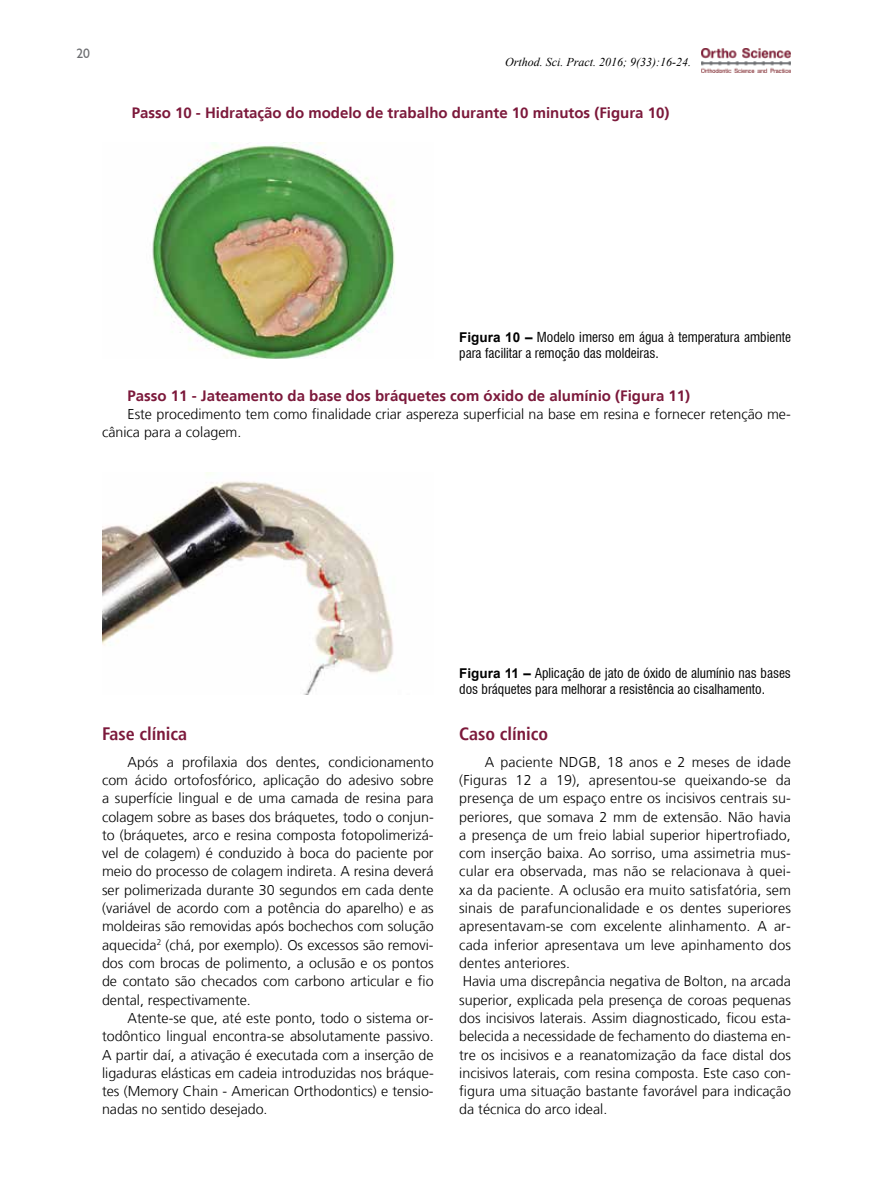
<style>
.page{position:relative;width:893px;height:1191px;background:#fff}
.page>*{position:absolute;margin:0;border:0;box-sizing:border-box;transform-origin:0 0}
.t1{font:700 condensed 18px "Frutiger LT";color:#7c193b}
.t2{font:700 15px "Frutiger LT";color:#7c193b}
.t3{font:300 14.25px/18.3px "Frutiger LT";color:#000}
.t4{font:condensed 13.5px/16.2px "Swiss 721 BT";color:#000}
.t5{font:13.5px "Humanist 521 BT";color:#6d6e71}
.t6{font:italic 12px "Times New Roman";color:#000}
.s1{font-family:"Arial";font-weight:700;font-stretch:normal}
</style>
<div class="page">
<img style="left:702px;top:48px;width:89px;height:24px">
<img style="left:152px;top:142px;width:243px;height:216px">
<img style="left:102px;top:473px;width:291px;height:221px">
<p class="t5" style="left:76px;top:45px;width:15px">20</p>
<p class="t6" style="left:505px;top:54px;width:187px">Orthod. Sci. Pract. 2016; 9(33):16-24.</p>
<p class="t2" style="left:132px;top:104px;width:539px">Passo 10 - Hidratação do modelo de trabalho durante 10 minutos (Figura 10)</p>
<p class="t4" style="left:459px;top:329px;width:333px"><span class="s1">Figura 10 –</span> Modelo imerso em água à temperatura ambiente para facilitar a remoção das moldeiras.</p>
<p class="t2" style="left:128px;top:387px;width:564px">Passo 11 - Jateamento da base dos bráquetes com óxido de alumínio (Figura 11)</p>
<p class="t3" style="left:102px;top:405px;width:690px;text-indent:26px">Este procedimento tem como finalidade criar aspereza superficial na base em resina e fornecer retenção me&shy;cânica para a colagem.</p>
<p class="t1" style="left:102px;top:723px;width:87px">Fase clínica</p>
<p class="t3" style="left:102px;top:752px;width:333px;text-align:justify;text-indent:26px">Após a profilaxia dos dentes, condicionamento com ácido ortofosfórico, aplicação do adesivo sobre a superfície lingual e de uma camada de resina para colagem sobre as bases dos bráquetes, todo o conjun&shy;to (bráquetes, arco e resina composta fotopolimerizá&shy;vel de colagem) é conduzido à boca do paciente por meio do processo de colagem indireta. A resina deverá ser polimerizada durante 30 segundos em cada dente (variável de acordo com a potência do aparelho) e as moldeiras são removidas após bochechos com solução aquecida<sup>2</sup> (chá, por exemplo). Os excessos são removi&shy;dos com brocas de polimento, a oclusão e os pontos de contato são checados com carbono articular e fio dental, respectivamente.</p>
<p class="t3" style="left:102px;top:1009px;width:333px;text-align:justify;text-indent:26px">Atente-se que, até este ponto, todo o sistema or&shy;todôntico lingual encontra-se absolutamente passivo.<br>A partir daí, a ativação é executada com a inserção de ligaduras elásticas em cadeia introduzidas nos bráque&shy;tes (Memory Chain - American Orthodontics) e tensio&shy;nadas no sentido desejado.</p>
<p class="t4" style="left:459px;top:665px;width:333px"><span class="s1">Figura 11 –</span> Aplicação de jato de óxido de alumínio nas bases dos bráquetes para melhorar a resistência ao cisalhamento.</p>
<p class="t1" style="left:459px;top:723px;width:91px">Caso clínico</p>
<p class="t3" style="left:459px;top:752px;width:333px;text-indent:26px">A paciente NDGB, 18 anos e 2 meses de idade (Figuras 12 a 19), apresentou-se queixando-se da presença de um espaço entre os incisivos centrais su&shy;periores, que somava 2 mm de extensão. Não havia a presença de um freio labial superior hipertrofiado, com inserção baixa. Ao sorriso, uma assimetria mus&shy;cular era observada, mas não se relacionava à quei&shy;xa da paciente. A oclusão era muito satisfatória, sem sinais de parafuncionalidade e os dentes superiores apresentavam-se com excelente alinhamento. A ar&shy;cada inferior apresentava um leve apinhamento dos dentes anteriores.<br>Havia uma discrepância negativa de Bolton, na arcada superior, explicada pela presença de coroas pequenas dos incisivos laterais. Assim diagnosticado, ficou esta&shy;belecida a necessidade de fechamento do diastema en&shy;tre os incisivos e a reanatomização da face distal dos incisivos laterais, com resina composta. Este caso con&shy;figura uma situação bastante favorável para indicação da técnica do arco ideal.</p>
</div>
